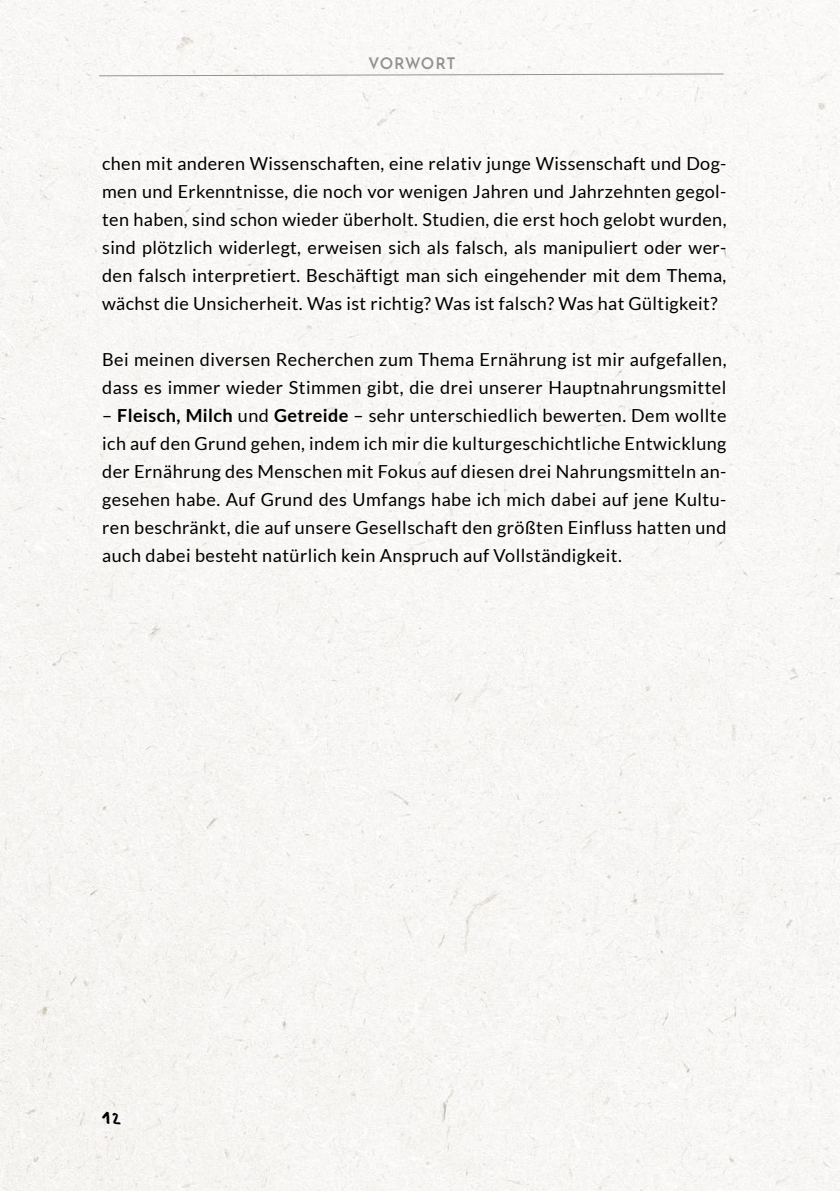
<style>
.page{position:relative;width:840px;height:1191px;background:#fff}
.page>*{position:absolute;margin:0;border:0;box-sizing:border-box;transform-origin:0 0}
.t1{font:24px "Olifont";color:#000}
.t2{font:18px/28px "Lato";letter-spacing:.025em;color:#000;text-align:justify}
.t3{font:100 16px "Josefin Sans";letter-spacing:.025em;color:#949290}
.s1{font-weight:700}
</style>
<div class="page">
<div style="left:0;top:0;width:839px;height:1191px;background:#f8f7f5"></div>
<svg style="left:99px;top:73px;width:624px;height:3px"></svg>
<p class="t3" style="left:368px;top:51px;width:89px">VORWORT</p>
<p class="t2" style="left:102px;top:149px;width:625px">chen mit anderen Wissenschaften, eine relativ junge Wissenschaft und Dog&shy;men und Erkenntnisse, die noch vor wenigen Jahren und Jahrzehnten gegol&shy;ten haben, sind schon wieder überholt. Studien, die erst hoch gelobt wurden, sind plötzlich widerlegt, erweisen sich als falsch, als manipuliert oder wer&shy;den falsch interpretiert. Beschäftigt man sich eingehender mit dem Thema, wächst die Unsicherheit. Was ist richtig? Was ist falsch? Was hat Gültigkeit?</p>
<p class="t2" style="left:102px;top:345px;width:625px">Bei meinen diversen Recherchen zum Thema Ernährung ist mir aufgefallen, dass es immer wieder Stimmen gibt, die drei unserer Hauptnahrungsmittel</p>
<p class="t2" style="left:102px;top:401px;width:625px">– <span class="s1">Fleisch, Milch</span> und <span class="s1">Getreide</span> – sehr unterschiedlich bewerten. Dem wollte ich auf den Grund gehen, indem ich mir die kulturgeschichtliche Entwicklung der Ernährung des Menschen mit Fokus auf diesen drei Nahrungsmitteln an&shy;gesehen habe. Auf Grund des Umfangs habe ich mich dabei auf jene Kultu&shy;ren beschränkt, die auf unsere Gesellschaft den größten Einfluss hatten und auch dabei besteht natürlich kein Anspruch auf Vollständigkeit.</p>
<h1 class="t1" style="left:102px;top:1100px;width:20px">12</h1>
</div>
